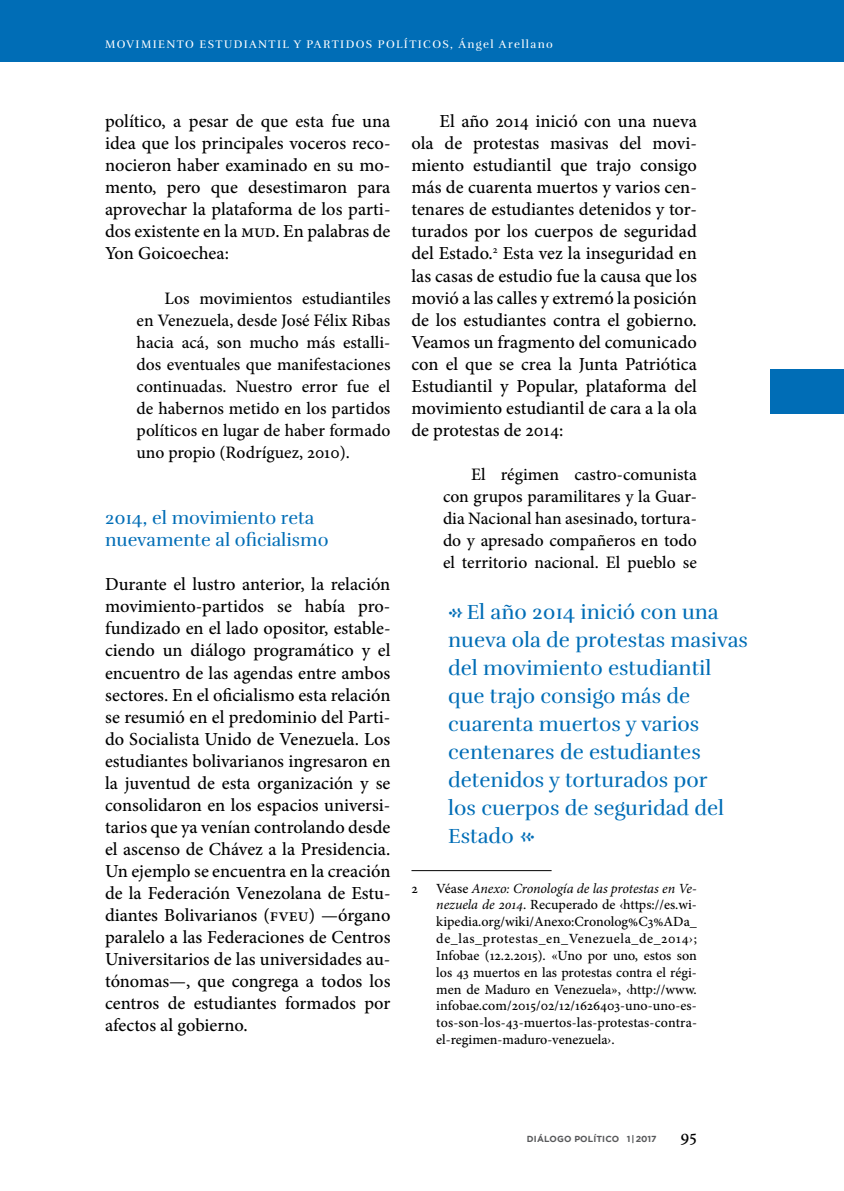
<style>
.page{position:relative;width:844px;height:1191px;background:#fff}
.page>*{position:absolute;margin:0;border:0;box-sizing:border-box;transform-origin:0 0}
.t1{font:21px/28px "Rufina";color:#006db6}
.t2{font:500 18.38px/22.1px "Minion Pro";color:#000;text-align:justify}
.t3{font:18.38px/22.1px "Rufina";color:#006db6}
.t4{font:500 17.5px/22.1px "Minion Pro";color:#000;text-align:justify}
.t5{font:500 14px/16.8px "Minion Pro";color:#000;text-align:justify}
.t6{font:11.38px "Rufina";letter-spacing:.12em;color:#fff}
.t7{font:700 8.75px "Gotham";letter-spacing:.015em;color:#58595b}
.s1{font-weight:400;font-style:italic}
</style>
<div class="page">
<div style="left:0;top:0;width:843px;height:62px;background:#006db6"></div>
<div style="left:770px;top:370px;width:73px;height:44px;background:#006db6"></div>
<hr style="left:411px;top:870px;width:140px;height:1px;background:#000">
<p class="t6" style="left:105px;top:37px;width:22px">Movimiento</p>
<p class="t6" style="left:199px;top:37px;width:26px">estudiantil</p>
<p class="t6" style="left:294px;top:37px;width:22px">y partido</p>
<p class="t6" style="left:366px;top:37px;width:21px">s político</p>
<p class="t6" style="left:442px;top:37px;width:112px">s, Ángel Arellano</p>
<p class="t2" style="left:105px;top:110px;width:287px">político, a pesar de que esta fue una idea que los principales voceros reco&shy;nocieron haber examinado en su mo&shy;mento, pero que desestimaron para aprovechar la plataforma de los parti&shy;dos existente en la mud. En palabras de Yon Goicoechea:</p>
<p class="t4" style="left:136px;top:287px;width:255px;text-indent:28px">Los movimientos estudiantiles en Venezuela, desde José Félix Ribas hacia acá, son mucho más estalli&shy;dos eventuales que manifestaciones continuadas. Nuestro error fue el de habernos metido en los partidos políticos en lugar de haber formado uno propio (Rodríguez, 2010).</p>
<p class="t3" style="left:105px;top:507px;width:225px">2014, el movimiento reta nuevamente al oficialismo</p>
<p class="t2" style="left:105px;top:573px;width:287px">Durante el lustro anterior, la relación movimiento-partidos se había pro&shy;fundizado en el lado opositor, estable&shy;ciendo un diálogo programático y el encuentro de las agendas entre ambos sectores. En el oficialismo esta relación se resumió en el predominio del Parti&shy;do Socialista Unido de Venezuela. Los estudiantes bolivarianos ingresaron en la juventud de esta organización y se consolidaron en los espacios universi&shy;tarios que ya venían controlando desde el ascenso de Chávez a la Presidencia.<br>Un ejemplo se encuentra en la creación de la Federación Venezolana de Estu&shy;diantes Bolivarianos (fveu) —órgano paralelo a las Federaciones de Centros Universitarios de las universidades au&shy;tónomas—, que congrega a todos los centros de estudiantes formados por afectos al gobierno.</p>
<p class="t2" style="left:411px;top:110px;width:287px;text-indent:28px">El año 2014 inició con una nueva ola de protestas masivas del movi&shy;miento estudiantil que trajo consigo más de cuarenta muertos y varios cen&shy;tenares de estudiantes detenidos y tor&shy;turados por los cuerpos de seguridad del Estado.<sup>2</sup> Esta vez la inseguridad en las casas de estudio fue la causa que los movió a las calles y extremó la posición de los estudiantes contra el gobierno.<br>Veamos un fragmento del comunicado con el que se crea la Junta Patriótica Estudiantil y Popular, plataforma del movimiento estudiantil de cara a la ola de protestas de 2014:</p>
<p class="t4" style="left:443px;top:463px;width:255px;text-indent:28px">El régimen castro-comunista con grupos paramilitares y la Guar&shy;dia Nacional han asesinado, tortura&shy;do y apresado compañeros en todo el territorio nacional. El pueblo se</p>
<p class="t1" style="left:448px;top:598px;width:301px;text-indent:18px">El año 2014 inició con una nueva ola de protestas masivas del movimiento estudiantil que trajo consigo más de cuarenta muertos y varios centenares de estudiantes detenidos y torturados por<br>los cuerpos de seguridad del<br>Estado</p>
<p class="t5" style="left:411px;top:880px;width:8px">2</p>
<p class="t5" style="left:436px;top:880px;width:262px">Véase <span class="s1">Anexo: Cronología de las protestas en Ve&shy;nezuela de 2014</span>. Recuperado de ‹https://es.wi&shy;kipedia.org/wiki/Anexo:Cronolog%C3%ADa_ de_las_protestas_en_Venezuela_de_2014›; Infobae (12.2.2015). «Uno por uno, estos son los 43 muertos en las protestas contra el régi&shy;men de Maduro en Venezuela», ‹http://www. infobae.com/2015/02/12/1626403-uno-uno-es&shy;tos-son-los-43-muertos-las-protestas-contra&shy;el-regimen-maduro-venezuela›.</p>
<p class="t7" style="left:527px;top:1133px;width:131px">DIÁLOGO POLÍTICO 1 |2017</p>
<p class="t2" style="left:680px;top:1124px;width:18px">95</p>
</div>
